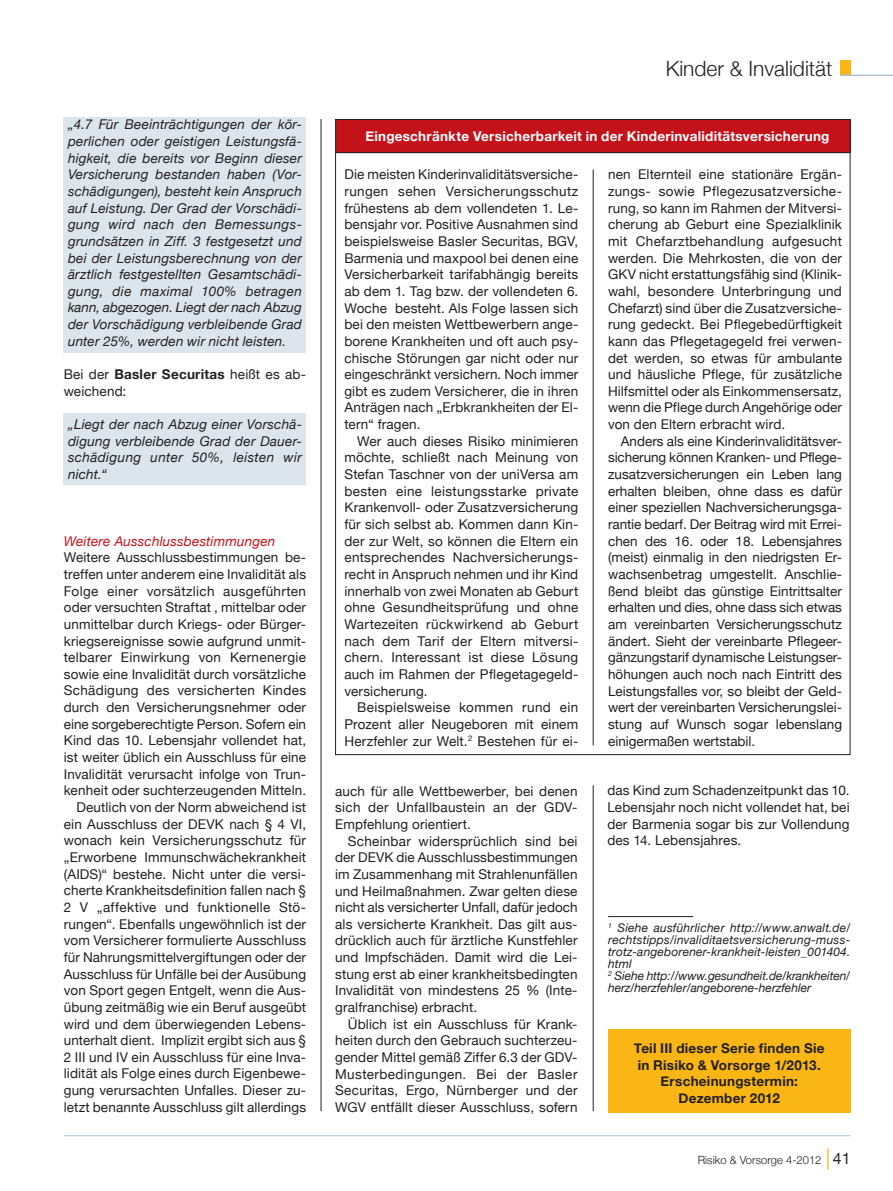
<style>
.page{position:relative;width:893px;height:1191px;background:#fff}
.page>*{position:absolute;margin:0;border:0;box-sizing:border-box;transform-origin:0 0}
.t1{font:300 21px "Helvetica Neue";color:#231f20}
.t2{font:13.5px/16.6px "Helvetica Neue";letter-spacing:.01em;color:#231f20;text-align:justify}
.t3{font:italic 13.5px/16.6px "Helvetica Neue";letter-spacing:.015em;color:#231f20;text-align:justify}
.t4{font:700 13.5px/16.6px "Helvetica Neue";letter-spacing:.02em;color:#231f20;text-align:center}
.t5{font:700 13.5px "Helvetica Neue";letter-spacing:.02em;color:#fff}
.t6{font:italic 13.5px "Helvetica Neue";letter-spacing:.015em;color:#c4121a}
.t7{font:italic 12px/12px "Helvetica Neue";letter-spacing:.01em;color:#231f20}
.t8{font:300 11.25px "Helvetica Neue";color:#231f20}
.s1{font-weight:700}
.s2{font-weight:400;font-size:15.75px}
</style>
<div class="page">
<div style="left:336px;top:119px;width:514px;height:34px;background:#c4121a"></div>
<div style="left:64px;top:413px;width:242px;height:72px;background:#dce4ec"></div>
<div style="left:64px;top:117px;width:242px;height:235px;background:#dce4ec"></div>
<div style="left:840px;top:60px;width:10px;height:15px;background:#f9b614"></div>
<hr style="left:840px;top:75px;width:53px;height:1px;background:#b0c2d2">
<hr style="left:64px;top:1135px;width:786px;height:1px;background:#b0c2d2">
<svg style="left:827px;top:1148px;width:1px;height:21px"></svg>
<hr style="left:321px;top:119px;width:1px;height:992px;background:#231f20">
<hr style="left:593px;top:785px;width:1px;height:326px;background:#231f20">
<hr style="left:593px;top:169px;width:1px;height:576px;background:#231f20">
<hr style="left:336px;top:152px;width:514px;height:1px;background:#231f20">
<div style="left:608px;top:1029px;width:242px;height:83px;background:#f9b614"></div>
<hr style="left:608px;top:916px;width:85px;height:1px;background:#231f20">
<p class="t3" style="left:68px;top:116px;width:235px">„4.7 Für Beeinträchtigungen der kör&shy;perlichen oder geistigen Leistungsfä&shy;higkeit, die bereits vor Beginn dieser Versicherung bestanden haben (Vor&shy;schädigungen), besteht kein Anspruch auf Leistung. Der Grad der Vorschädi&shy;gung wird nach den Bemessungs&shy;grundsätzen in Ziff. 3 festgesetzt und bei der Leistungsberechnung von der ärztlich festgestellten Gesamtschädi&shy;gung, die maximal 100% betragen kann, abgezogen. Liegt der nach Abzug der Vorschädigung verbleibende Grad unter 25%, werden wir nicht leisten.</p>
<p class="t2" style="left:64px;top:366px;width:244px">Bei der <span class="s1">Basler Securitas</span> heißt es ab&shy;weichend:</p>
<p class="t3" style="left:68px;top:416px;width:235px">„Liegt der nach Abzug einer Vorschä&shy;digung verbleibende Grad der Dauer&shy;schädigung unter 50%, leisten wir nicht.“</p>
<p class="t6" style="left:64px;top:532px;width:213px">Weitere Ausschlussbestimmungen</p>
<p class="t2" style="left:64px;top:549px;width:244px;text-align:right">Weitere Ausschlussbestimmungen be&shy;treffen unter anderem eine Invalidität als Folge einer vorsätzlich ausgeführten oder versuchten Straftat , mittelbar oder unmittelbar durch Kriegs- oder Bürger&shy;kriegsereignisse sowie aufgrund unmit&shy;telbarer Einwirkung von Kernenergie sowie eine Invalidität durch vorsätzliche Schädigung des versicherten Kindes durch den Versicherungsnehmer oder eine sorgeberechtigte Person. Sofern ein Kind das 10. Lebensjahr vollendet hat, ist weiter üblich ein Ausschluss für eine Invalidität verursacht infolge von Trun&shy;kenheit oder suchterzeugenden Mitteln.<br>Deutlich von der Norm abweichend ist ein Ausschluss der DEVK nach § 4 VI, wonach kein Versicherungsschutz für „Erworbene Immunschwächekrankheit (AIDS)“ bestehe. Nicht unter die versi&shy;cherte Krankheitsdefinition fallen nach § 2 V „affektive und funktionelle Stö&shy;rungen“. Ebenfalls ungewöhnlich ist der vom Versicherer formulierte Ausschluss für Nahrungsmittelvergiftungen oder der Ausschluss für Unfälle bei der Ausübung von Sport gegen Entgelt, wenn die Aus&shy;übung zeitmäßig wie ein Beruf ausgeübt wird und dem überwiegenden Lebens&shy;unterhalt dient. Implizit ergibt sich aus § 2 III und IV ein Ausschluss für eine Inva&shy;lidität als Folge eines durch Eigenbewe&shy;gung verursachten Unfalles. Dieser zu&shy;letzt benannte Ausschluss gilt allerdings</p>
<h1 class="t1" style="left:666px;top:56px;width:168px">Kinder &amp; Invalidität</h1>
<p class="t5" style="left:365px;top:128px;width:466px">Eingeschränkte Versicherbarkeit in der Kinderinvaliditätsversicherung</p>
<p class="t2" style="left:344px;top:166px;width:235px">Die meisten Kinderinvaliditätsversiche&shy;rungen sehen Versicherungsschutz frühestens ab dem vollendeten 1. Le&shy;bensjahr vor. Positive Ausnahmen sind beispielsweise Basler Securitas, BGV, Barmenia und maxpool bei denen eine Versicherbarkeit tarifabhängig bereits ab dem 1. Tag bzw. der vollendeten 6.<br>Woche besteht. Als Folge lassen sich bei den meisten Wettbewerbern ange&shy;borene Krankheiten und oft auch psy&shy;chische Störungen gar nicht oder nur eingeschränkt versichern. Noch immer gibt es zudem Versicherer, die in ihren Anträgen nach „Erbkrankheiten der El&shy;tern“ fragen.</p>
<p class="t2" style="left:344px;top:432px;width:235px;text-indent:13px">Wer auch dieses Risiko minimieren möchte, schließt nach Meinung von Stefan Taschner von der uniVersa am besten eine leistungsstarke private Krankenvoll- oder Zusatzversicherung für sich selbst ab. Kommen dann Kin&shy;der zur Welt, so können die Eltern ein entsprechendes Nachversicherungs&shy;recht in Anspruch nehmen und ihr Kind innerhalb von zwei Monaten ab Geburt ohne Gesundheitsprüfung und ohne Wartezeiten rückwirkend ab Geburt nach dem Tarif der Eltern mitversi&shy;chern. Interessant ist diese Lösung auch im Rahmen der Pflegetagegeld&shy;versicherung.</p>
<p class="t2" style="left:344px;top:699px;width:235px;text-indent:13px">Beispielsweise kommen rund ein Prozent aller Neugeboren mit einem Herzfehler zur Welt.<sup>2</sup> Bestehen für ei-</p>
<p class="t2" style="left:335px;top:782px;width:244px">auch für alle Wettbewerber, bei denen sich der Unfallbaustein an der GDV-Empfehlung orientiert.</p>
<p class="t2" style="left:335px;top:832px;width:244px;text-indent:13px">Scheinbar widersprüchlich sind bei der DEVK die Ausschlussbestimmungen im Zusammenhang mit Strahlenunfällen und Heilmaßnahmen. Zwar gelten diese nicht als versicherter Unfall, dafür jedoch als versicherte Krankheit. Das gilt aus&shy;drücklich auch für ärztliche Kunstfehler und Impfschäden. Damit wird die Lei&shy;stung erst ab einer krankheitsbedingten Invalidität von mindestens 25 % (Inte&shy;gralfranchise) erbracht.</p>
<p class="t2" style="left:335px;top:1015px;width:244px;text-indent:13px">Üblich ist ein Ausschluss für Krank&shy;heiten durch den Gebrauch suchterzeu&shy;gender Mittel gemäß Ziffer 6.3 der GDV-Musterbedingungen. Bei der Basler Securitas, Ergo, Nürnberger und der WGV entfällt dieser Ausschluss, sofern</p>
<p class="t2" style="left:608px;top:166px;width:235px">nen Elternteil eine stationäre Ergän&shy;zungs- sowie Pflegezusatzversiche&shy;rung, so kann im Rahmen der Mitversi&shy;cherung ab Geburt eine Spezialklinik mit Chefarztbehandlung aufgesucht werden. Die Mehrkosten, die von der GKV nicht erstattungsfähig sind (Klinik&shy;wahl, besondere Unterbringung und Chefarzt) sind über die Zusatzversiche&shy;rung gedeckt. Bei Pflegebedürftigkeit kann das Pflegetagegeld frei verwen&shy;det werden, so etwas für ambulante und häusliche Pflege, für zusätzliche Hilfsmittel oder als Einkommensersatz, wenn die Pflege durch Angehörige oder von den Eltern erbracht wird.</p>
<p class="t2" style="left:608px;top:432px;width:236px;text-indent:13px">Anders als eine Kinderinvaliditätsver&shy;sicherung können Kranken- und Pflege&shy;zusatzversicherungen ein Leben lang erhalten bleiben, ohne dass es dafür einer speziellen Nachversicherungsga&shy;rantie bedarf. Der Beitrag wird mit Errei&shy;chen des 16. oder 18. Lebensjahres (meist) einmalig in den niedrigsten Er&shy;wachsenbetrag umgestellt. Anschlie&shy;ßend bleibt das günstige Eintrittsalter erhalten und dies, ohne dass sich etwas am vereinbarten Versicherungsschutz ändert. Sieht der vereinbarte Pflegeer&shy;gänzungstarif dynamische Leistungser&shy;höhungen auch noch nach Eintritt des Leistungsfalles vor, so bleibt der Geld&shy;wert der vereinbarten Versicherungslei&shy;stung auf Wunsch sogar lebenslang einigermaßen wertstabil.</p>
<p class="t2" style="left:607px;top:782px;width:244px">das Kind zum Schadenzeitpunkt das 10.<br>Lebensjahr noch nicht vollendet hat, bei der Barmenia sogar bis zur Vollendung des 14. Lebensjahres.</p>
<p class="t7" style="left:608px;top:921px;width:244px"><sup>1</sup> Siehe ausführlicher http://www.anwalt.de/ rechtstipps/invaliditaetsversicherung-muss&shy;trotz-angeborener-krankheit-leisten_001404. html<br><sup>2</sup> Siehe http://www.gesundheit.de/krankheiten/ herz/herzfehler/angeborene-herzfehler</p>
<p class="t4" style="left:634px;top:1039px;width:192px">Teil III dieser Serie finden Sie in Risiko &amp; Vorsorge 1/2013.<br>Erscheinungstermin:<br>Dezember 2012</p>
<p class="t8" style="left:698px;top:1152px;width:154px">Risiko &amp; Vorsorge 4-2012 <span class="s2">41</span></p>
</div>
